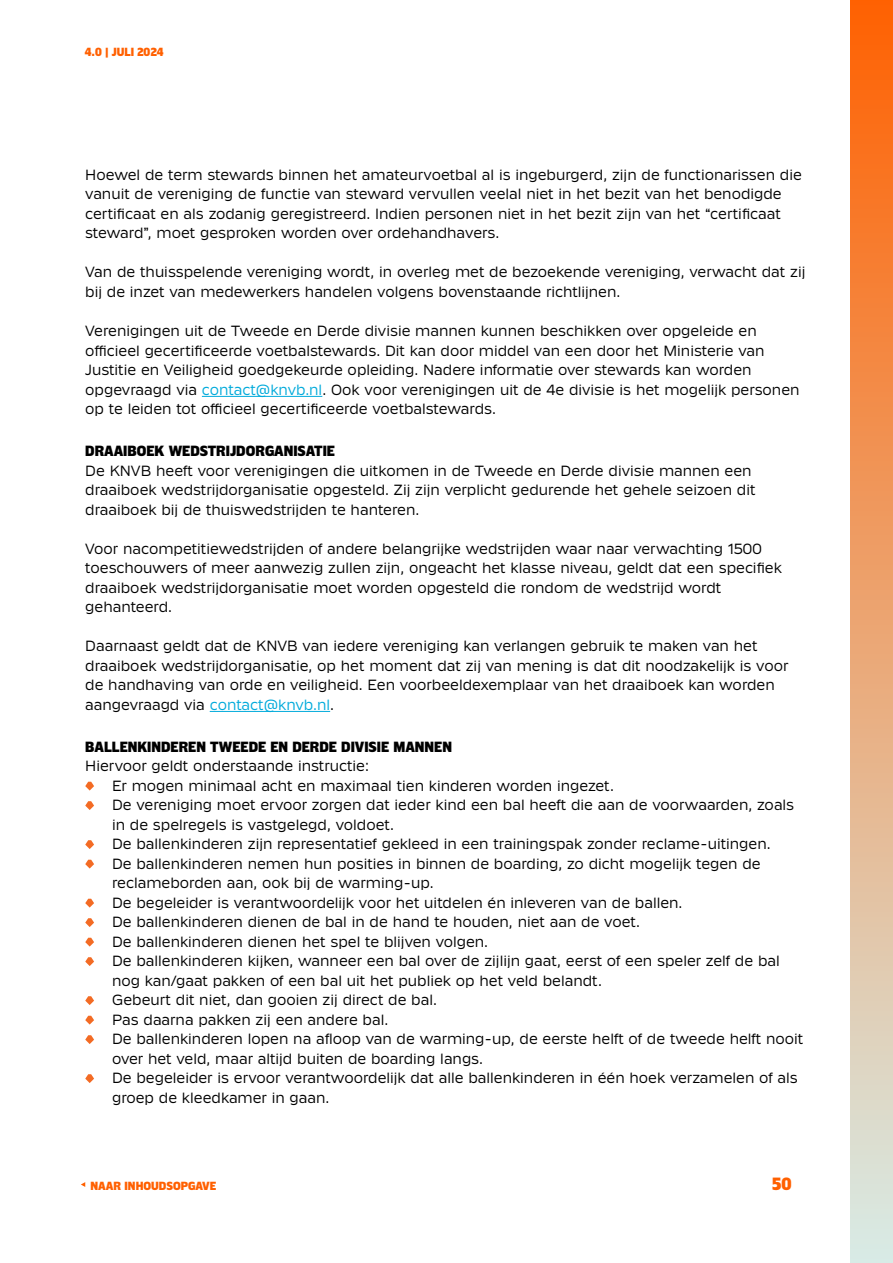
<style>
.page{position:relative;width:893px;height:1263px;background:#fff}
.page>*{position:absolute;margin:0;border:0;box-sizing:border-box;transform-origin:0 0}
.t1{font:700 18px "Klub KNVB072024";color:#ff6000}
.t2{font:15px/19.5px "Klub KNVB092024";color:#000}
.t3{font:700 15px "Klub KNVB072024";color:#000}
.t4{font:700 12px "Klub KNVB072024";color:#ff6000}
.s1{color:#00aadb}
</style>
<div class="page">
<svg style="left:81px;top:1182px;width:4px;height:5px"></svg>
<div style="left:850px;top:0;width:43px;height:1263px;background:linear-gradient(to bottom,#ff6101,#d8ebe6)"></div>
<hr style="left:202px;top:396px;width:120px;height:1px;background:#00aadb">
<hr style="left:210px;top:711px;width:120px;height:1px;background:#00aadb">
<svg style="left:85px;top:782px;width:9px;height:8px"></svg>
<svg style="left:85px;top:801px;width:9px;height:9px"></svg>
<svg style="left:85px;top:840px;width:9px;height:9px"></svg>
<svg style="left:85px;top:860px;width:9px;height:8px"></svg>
<svg style="left:85px;top:899px;width:9px;height:8px"></svg>
<svg style="left:85px;top:918px;width:9px;height:9px"></svg>
<svg style="left:85px;top:938px;width:9px;height:8px"></svg>
<svg style="left:85px;top:957px;width:9px;height:9px"></svg>
<svg style="left:85px;top:996px;width:9px;height:9px"></svg>
<svg style="left:85px;top:1016px;width:9px;height:8px"></svg>
<svg style="left:85px;top:1035px;width:9px;height:9px"></svg>
<svg style="left:85px;top:1074px;width:9px;height:9px"></svg>
<p class="t4" style="left:85px;top:45px;width:80px">4.0 | JULI 2024</p>
<p class="t2" style="left:85px;top:165px;width:718px">Hoewel de term stewards binnen het amateurvoetbal al is ingeburgerd, zijn de functionarissen die vanuit de vereniging de functie van steward vervullen veelal niet in het bezit van het benodigde certificaat en als zodanig geregistreerd. Indien personen niet in het bezit zijn van het “certificaat steward”, moet gesproken worden over ordehandhavers.</p>
<p class="t2" style="left:85px;top:262px;width:722px">Van de thuisspelende vereniging wordt, in overleg met de bezoekende vereniging, verwacht dat zij bij de inzet van medewerkers handelen volgens bovenstaande richtlijnen.</p>
<p class="t2" style="left:85px;top:321px;width:716px">Verenigingen uit de Tweede en Derde divisie mannen kunnen beschikken over opgeleide en officieel gecertificeerde voetbalstewards. Dit kan door middel van een door het Ministerie van Justitie en Veiligheid goedgekeurde opleiding. Nadere informatie over stewards kan worden opgevraagd via <span class="s1">contact@knvb.nl</span>. Ook voor verenigingen uit de 4e divisie is het mogelijk personen op te leiden tot officieel gecertificeerde voetbalstewards.</p>
<p class="t3" style="left:85px;top:442px;width:251px">DRAAIBOEK WEDSTRIJDORGANISATIE</p>
<p class="t2" style="left:85px;top:460px;width:672px">De KNVB heeft voor verenigingen die uitkomen in de Tweede en Derde divisie mannen een draaiboek wedstrijdorganisatie opgesteld. Zij zijn verplicht gedurende het gehele seizoen dit draaiboek bij de thuiswedstrijden te hanteren.</p>
<p class="t2" style="left:85px;top:538px;width:698px">Voor nacompetitiewedstrijden of andere belangrijke wedstrijden waar naar verwachting 1500 toeschouwers of meer aanwezig zullen zijn, ongeacht het klasse niveau, geldt dat een specifiek draaiboek wedstrijdorganisatie moet worden opgesteld die rondom de wedstrijd wordt gehanteerd.</p>
<p class="t2" style="left:85px;top:636px;width:705px">Daarnaast geldt dat de KNVB van iedere vereniging kan verlangen gebruik te maken van het draaiboek wedstrijdorganisatie, op het moment dat zij van mening is dat dit noodzakelijk is voor de handhaving van orde en veiligheid. Een voorbeeldexemplaar van het draaiboek kan worden aangevraagd via <span class="s1">contact@knvb.nl</span>.</p>
<p class="t3" style="left:85px;top:738px;width:368px">BALLENKINDEREN TWEEDE EN DERDE DIVISIE MANNEN</p>
<p class="t2" style="left:112px;top:756px;width:693px;text-indent:-27px">Hiervoor geldt onderstaande instructie:<br>Er mogen minimaal acht en maximaal tien kinderen worden ingezet.<br>De vereniging moet ervoor zorgen dat ieder kind een bal heeft die aan de voorwaarden, zoals in de spelregels is vastgelegd, voldoet.<br>De ballenkinderen zijn representatief gekleed in een trainingspak zonder reclame-uitingen.<br>De ballenkinderen nemen hun posities in binnen de boarding, zo dicht mogelijk tegen de reclameborden aan, ook bij de warming-up.<br>De begeleider is verantwoordelijk voor het uitdelen én inleveren van de ballen.<br>De ballenkinderen dienen de bal in de hand te houden, niet aan de voet.<br>De ballenkinderen dienen het spel te blijven volgen.<br>De ballenkinderen kijken, wanneer een bal over de zijlijn gaat, eerst of een speler zelf de bal nog kan/gaat pakken of een bal uit het publiek op het veld belandt.<br>Gebeurt dit niet, dan gooien zij direct de bal.<br>Pas daarna pakken zij een andere bal.<br>De ballenkinderen lopen na afloop van de warming-up, de eerste helft of de tweede helft nooit over het veld, maar altijd buiten de boarding langs.<br>De begeleider is ervoor verantwoordelijk dat alle ballenkinderen in één hoek verzamelen of als groep de kleedkamer in gaan.</p>
<p class="t4" style="left:91px;top:1179px;width:127px">NAAR INHOUDSOPGAVE</p>
<p class="t1" style="left:772px;top:1173px;width:21px">50</p>
</div>
